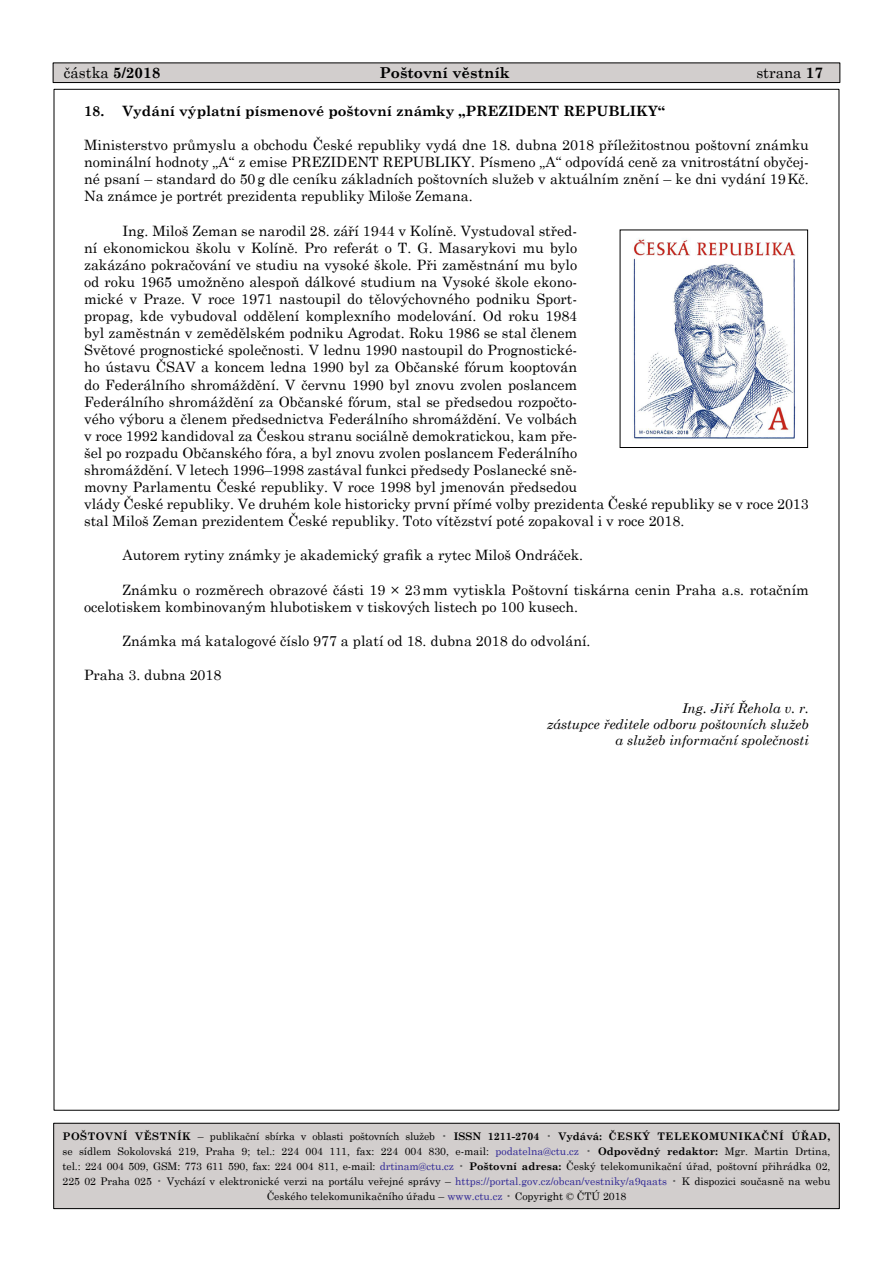
<style>
.page{position:relative;width:893px;height:1263px;background:#fff}
.page>*{position:absolute;margin:0;border:0;box-sizing:border-box;transform-origin:0 0}
.t1{font:15px "Century Schoolbook";color:#000}
.t2{font:700 15px "Century Schoolbook";color:#000}
.t3{font:14.25px/17.1px "Century Schoolbook";color:#000}
.t4{font:700 14.25px "Century Schoolbook";color:#000}
.t5{font:italic 13.5px/16.2px "Century Schoolbook";color:#000;text-align:right}
.t6{font:10.5px/15px "Century Schoolbook";color:#000;text-align:center}
.s1{font-weight:700}
.s2{color:#666}
.s3{color:#302795}
</style>
<div class="page">
<div style="left:53px;top:63px;width:787px;height:20px;background:#d2cecd"></div>
<div style="left:53px;top:63px;width:787px;height:20px;border:1px solid #000"></div>
<div style="left:54px;top:1123px;width:785px;height:85px;background:#d2cecd"></div>
<div style="left:53px;top:1123px;width:787px;height:86px;border:1px solid #000"></div>
<img style="left:632px;top:239px;width:164px;height:200px">
<div style="left:620px;top:230px;width:188px;height:218px;border:1px solid #000"></div>
<p class="t1" style="left:64px;top:60px;width:98px">částka <span class="s1">5/2018</span></p>
<p class="t2" style="left:379px;top:61px;width:132px">Poštovní věstník</p>
<p class="t1" style="left:756px;top:60px;width:68px">strana <span class="s1">17</span></p>
<p class="t4" style="left:84px;top:100px;width:582px">18. Vydání výplatní písmenové poštovní známky „PREZIDENT REPUBLIKY“</p>
<p class="t3" style="left:84px;top:135px;width:726px;text-align:justify">Ministerstvo průmyslu a obchodu České republiky vydá dne 18. dubna 2018 příležitostnou poštovní známku nominální hodnoty „A“ z emise PREZIDENT REPUBLIKY. Písmeno „A“ odpovídá ceně za vnitrostátní obyčej&shy;né psaní – standard do 50g dle ceníku základních poštovních služeb v aktuálním znění – ke dni vydání 19Kč.<br>Na známce je portrét prezidenta republiky Miloše Zemana.</p>
<p class="t3" style="left:84px;top:221px;width:726px;text-indent:38px">Ing. Miloš Zeman se narodil 28. září 1944 v Kolíně. Vystudoval střed-<br>ní ekonomickou školu v Kolíně. Pro referát o T. G. Masarykovi mu bylo<br>zakázáno pokračování ve studiu na vysoké škole. Při zaměstnání mu bylo<br>od roku 1965 umožněno alespoň dálkové studium na Vysoké škole ekono-<br>mické v Praze. V roce 1971 nastoupil do tělovýchovného podniku Sport-<br>propag, kde vybudoval oddělení komplexního modelování. Od roku 1984<br>byl zaměstnán v zemědělském podniku Agrodat. Roku 1986 se stal členem<br>Světové prognostické společnosti. V lednu 1990 nastoupil do Prognostické-<br>ho ústavu ČSAV a koncem ledna 1990 byl za Občanské fórum kooptován<br>do Federálního shromáždění. V červnu 1990 byl znovu zvolen poslancem<br>Federálního shromáždění za Občanské fórum, stal se předsedou rozpočto-<br>vého výboru a členem předsednictva Federálního shromáždění. Ve volbách<br>v roce 1992 kandidoval za Českou stranu sociálně demokratickou, kam pře-<br>šel po rozpadu Občanského fóra, a byl znovu zvolen poslancem Federálního<br>shromáždění. V letech 1996–1998 zastával funkci předsedy Poslanecké sně-<br>movny Parlamentu České republiky. V roce 1998 byl jmenován předsedou<br>vlády České republiky. Ve druhém kole historicky první přímé volby prezidenta České republiky se v roce 2013 stal Miloš Zeman prezidentem České republiky. Toto vítězství poté zopakoval i v roce 2018.</p>
<p class="t3" style="left:122px;top:545px;width:462px">Autorem rytiny známky je akademický grafik a rytec Miloš Ondráček.</p>
<p class="t3" style="left:84px;top:580px;width:726px;text-indent:38px">Známku o rozměrech obrazové části 19 × 23mm vytiskla Poštovní tiskárna cenin Praha a.s. rotačním ocelotiskem kombinovaným hlubotiskem v tiskových listech po 100 kusech.</p>
<p class="t3" style="left:122px;top:631px;width:470px">Známka má katalogové číslo 977 a platí od 18. dubna 2018 do odvolání.</p>
<p class="t3" style="left:84px;top:665px;width:139px">Praha 3. dubna 2018</p>
<p class="t5" style="left:547px;top:699px;width:263px">Ing. Jiří Řehola v. r.<br>zástupce ředitele odboru poštovních služeb a služeb informační společnosti</p>
<p class="t6" style="left:63px;top:1128px;width:769px"><span class="s1">POŠTOVNÍ VĚSTNÍK</span> – publikační sbírka v oblasti poštovních služeb <span class="s2">•</span> <span class="s1">ISSN 1211-2704</span> <span class="s2">•</span> <span class="s1">Vydává: ČESKÝ TELEKOMUNIKAČNÍ ÚŘAD, </span>se sídlem Sokolovská 219, Praha 9; tel.: 224 004 111, fax: 224 004 830, e-mail: <span class="s3">podatelna@ctu.cz</span> <span class="s2">•</span> <span class="s1">Odpovědný redaktor:</span> Mgr. Martin Drtina, tel.: 224 004 509, GSM: 773 611 590, fax: 224 004 811, e-mail: <span class="s3">drtinam@ctu.cz</span> <span class="s2">•</span> <span class="s1">Poštovní adresa:</span> Český telekomunikační úřad, poštovní přihrádka 02, 225 02 Praha 025 <span class="s2">•</span> Vychází v elektronické verzi na portálu veřejné správy – <span class="s3">https://portal.gov.cz/obcan/vestniky/a9qaats</span> <span class="s2">•</span> K dispozici současně na webu Českého telekomunikačního úřadu – <span class="s3">www.ctu.cz</span> <span class="s2">•</span> Copyright © ČTÚ 2018</p>
</div>
